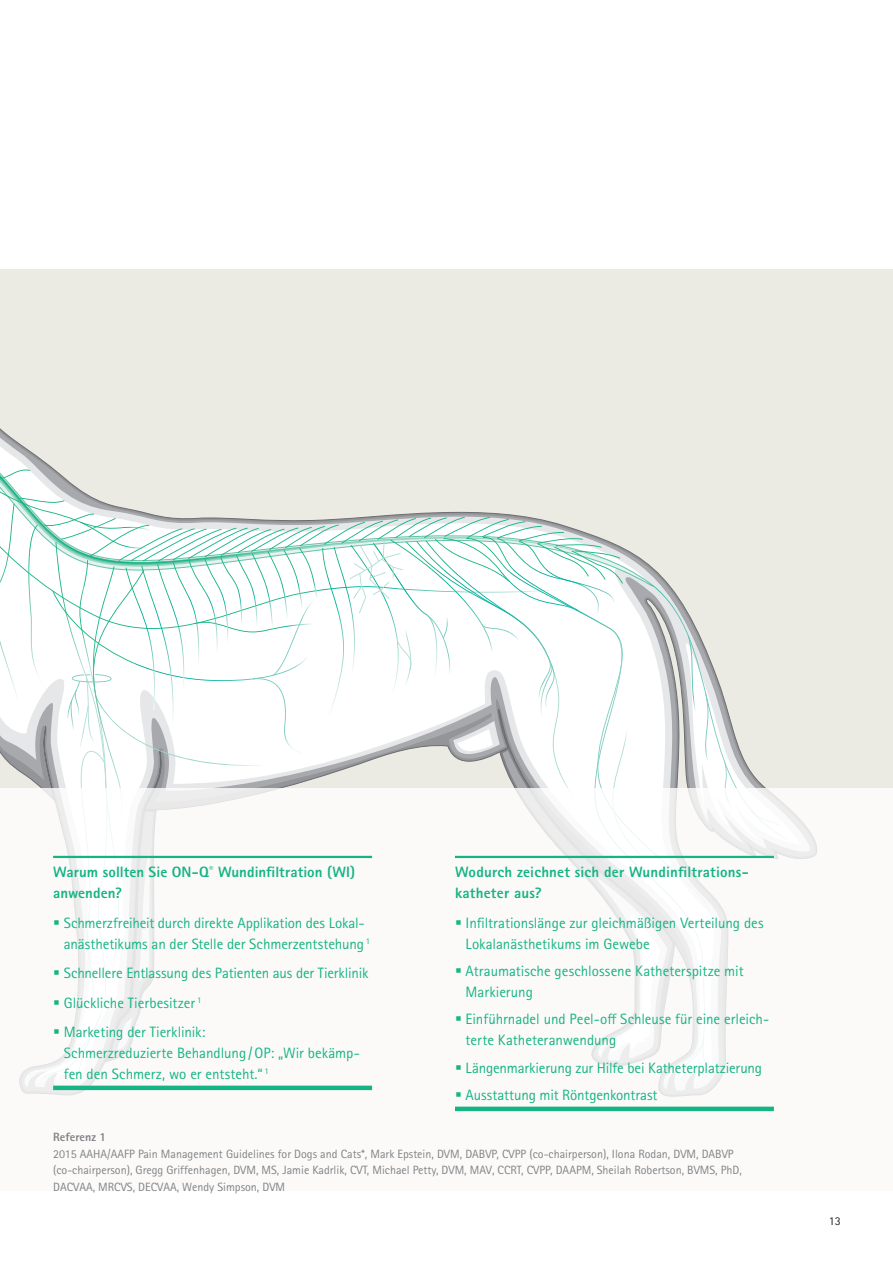
<style>
.page{position:relative;width:893px;height:1263px;background:#fff}
.page>*{position:absolute;margin:0;border:0;box-sizing:border-box;transform-origin:0 0}
.t1{font:15px/21px "Rotis Sans Serif Pro";letter-spacing:-.005em;color:#16b484}
.t2{font:800 15px/21px "Rotis Sans Serif Pro";letter-spacing:.01em;color:#16b484}
.t3{font:12px/16.5px "Rotis Sans Serif Pro";color:#808285}
.t4{font:800 12px "Rotis Sans Serif Pro";color:#808285}
.t5{font:12px "Rotis Sans Serif Pro";color:#231f20}
</style>
<div class="page">
<div style="left:0;top:269px;width:893px;height:922px;background:#ebeae3"></div>
<svg style="left:0;top:428px;width:789px;height:361px"></svg>
<div style="left:0;top:789px;width:893px;height:474px;background:#fff"></div>
<hr style="left:53px;top:856px;width:319px;height:2px;background:#16b484">
<div style="left:53px;top:1085px;width:319px;height:5px;background:#16b484"></div>
<hr style="left:455px;top:856px;width:319px;height:2px;background:#16b484">
<div style="left:455px;top:1106px;width:319px;height:5px;background:#16b484"></div>
<p class="t2" style="left:53px;top:861px;width:303px">Warum sollten Sie ON-Q<sup>®</sup> Wundinfiltration (WI) anwenden?</p>
<p class="t1" style="left:64px;top:912px;width:308px;text-indent:-11px">▪ Schmerzfreiheit durch direkte Applikation des Lokal&shy;anästhetikums an der Stelle der Schmerzentstehung <sup>1</sup></p>
<p class="t1" style="left:53px;top:963px;width:317px">▪ Schnellere Entlassung des Patienten aus der Tierklinik</p>
<p class="t1" style="left:53px;top:992px;width:150px">▪ Glückliche Tierbesitzer <sup>1</sup></p>
<p class="t1" style="left:64px;top:1022px;width:298px;text-indent:-11px">▪ Marketing der Tierklinik:<br>Schmerzreduzierte Behandlung /OP: „Wir bekämp&shy;fen den Schmerz, wo er entsteht.“ <sup>1</sup></p>
<p class="t2" style="left:455px;top:861px;width:294px">Wodurch zeichnet sich der Wundinfiltrations&shy;katheter aus?</p>
<p class="t1" style="left:466px;top:912px;width:299px;text-indent:-11px">▪ Infiltrationslänge zur gleichmäßigen Verteilung des<br>Lokalanästhetikums im Gewebe</p>
<p class="t1" style="left:466px;top:961px;width:280px;text-indent:-11px">▪ Atraumatische geschlossene Katheterspitze mit<br>Markierung</p>
<p class="t1" style="left:466px;top:1009px;width:305px;text-indent:-11px">▪ Einführnadel und Peel-off Schleuse für eine erleich&shy;terte Katheteranwendung</p>
<p class="t1" style="left:455px;top:1057px;width:309px">▪ Längenmarkierung zur Hilfe bei Katheterplatzierung</p>
<p class="t1" style="left:455px;top:1085px;width:204px">▪ Ausstattung mit Röntgenkontrast</p>
<p class="t4" style="left:53px;top:1129px;width:55px">Referenz 1</p>
<p class="t3" style="left:53px;top:1145px;width:690px">2015 AAHA/AAFP Pain Management Guidelines for Dogs and Cats*, Mark Epstein, DVM, DABVP, CVPP (co-chairperson), Ilona Rodan, DVM, DABVP (co-chairperson), Gregg Griffenhagen, DVM, MS, Jamie Kadrlik, CVT, Michael Petty, DVM, MAV, CCRT, CVPP, DAAPM, Sheilah Robertson, BVMS, PhD,<br>DACVAA, MRCVS, DECVAA, Wendy Simpson, DVM</p>
<p class="t5" style="left:829px;top:1213px;width:13px">13</p>
</div>
